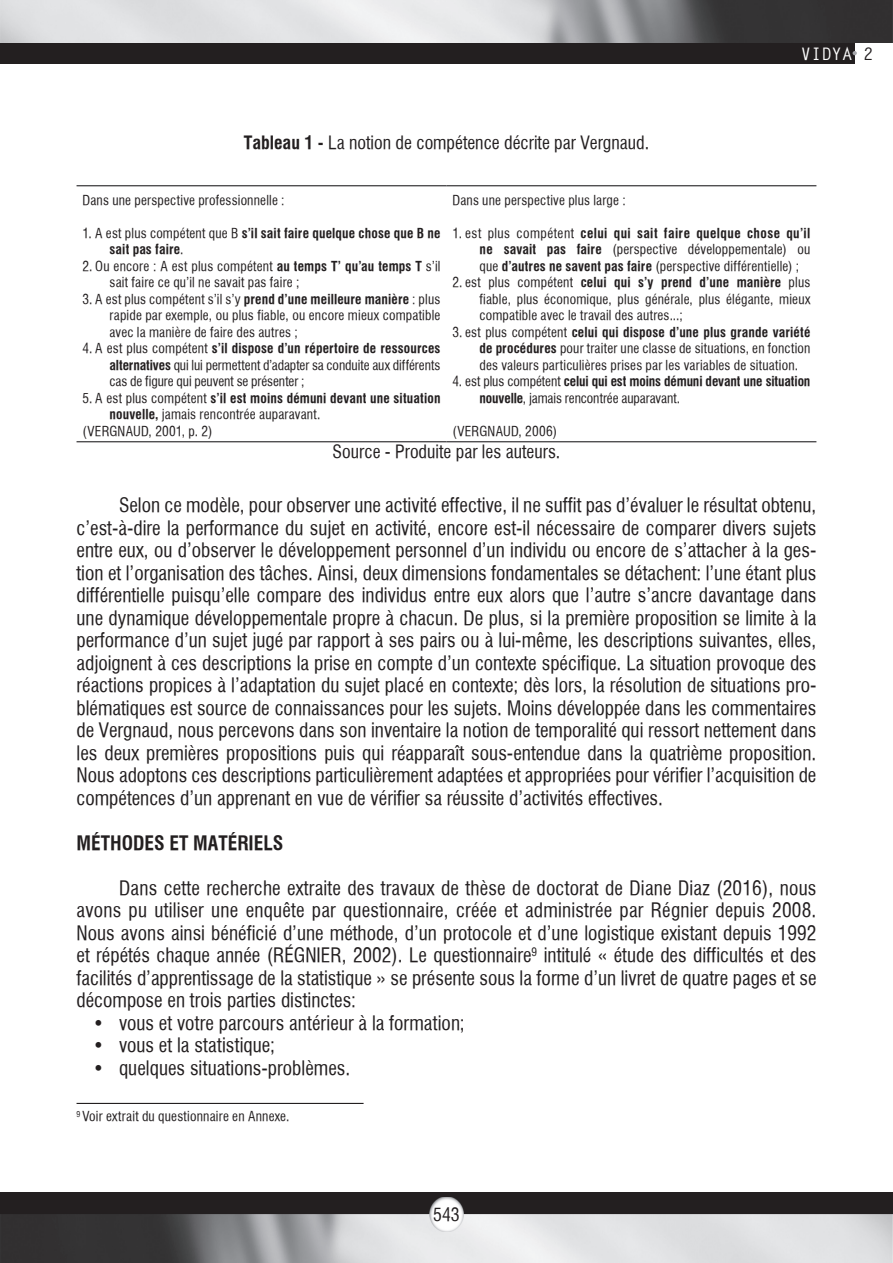
<style>
.page{position:relative;width:893px;height:1263px;background:#fff}
.page>*{position:absolute;margin:0;border:0;box-sizing:border-box;transform-origin:0 0}
.t1{font:19.5px/22.5px "Halvett Condensed";color:#231f20;text-align:justify}
.t2{font:700 condensed 19.5px "Halvett";color:#231f20}
.t3{font:18px "Halvett Condensed";color:#231f20}
.t4{font:700 17.25px "Letter Gothic Std";color:#fff}
.t5{font:13.5px/16.5px "Halvett Condensed";letter-spacing:.015em;color:#231f20}
.t6{font:700 condensed 13.5px/16.5px "Halvett";letter-spacing:.01em;color:#231f20}
.t7{font:13.5px/16.5px "Halvett Condensed";letter-spacing:-.005em;color:#231f20}
.t8{font:700 condensed 13.5px "Halvett";letter-spacing:-.01em;color:#231f20}
.t9{font:700 condensed 13.5px "Halvett";letter-spacing:.03em;color:#231f20}
.s1{font-family:"Halvett";font-weight:700;font-stretch:condensed}
.s2{color:#231f20}
.s3{font-family:"Halvett Condensed";font-weight:400;font-stretch:normal}
</style>
<div class="page">
<div style="left:0;top:0;width:855px;height:64px;background:#231f20"></div>
<img style="left:0;top:0;width:893px;height:43px">
<svg style="left:853px;top:51px;width:4px;height:4px"></svg>
<div style="left:0;top:1193px;width:893px;height:70px;background:#231f20"></div>
<img style="left:0;top:1214px;width:893px;height:49px">
<img style="left:429px;top:1197px;width:34px;height:34px">
<hr style="left:77px;top:186px;width:369px;height:1px;background:#0b090c">
<hr style="left:446px;top:186px;width:370px;height:1px;background:#0b090c">
<hr style="left:77px;top:441px;width:369px;height:1px;background:#0b090c">
<hr style="left:446px;top:441px;width:370px;height:1px;background:#0b090c">
<hr style="left:77px;top:1103px;width:287px;height:1px;background:#231f20">
<p class="t3" style="left:244px;top:131px;width:407px"><span class="s1">Tableau 1 -</span> La notion de compétence décrite par Vergnaud.</p>
<p class="t4" style="left:801px;top:43px;width:74px">VIDYA <span class="s2">2</span></p>
<p class="t5" style="left:83px;top:192px;width:204px">Dans une perspective professionnelle :</p>
<p class="t6" style="left:110px;top:225px;width:332px;text-indent:-27px"><span class="s3">1. A est plus compétent que B</span> s’il sait faire quelque chose que B ne sait pas faire<span class="s3">.</span></p>
<p class="t5" style="left:110px;top:258px;width:332px;text-indent:-27px">2. Ou encore : A est plus compétent <span class="s1">au temps T’ qu’au temps T</span> s’il sait faire ce qu’il ne savait pas faire ;</p>
<p class="t5" style="left:110px;top:291px;width:332px;text-align:justify;text-indent:-27px">3. A est plus compétent s’il s’y <span class="s1">prend d’une meilleure manière</span> : plus rapide par exemple, ou plus fiable, ou encore mieux compatible avec la manière de faire des autres ;</p>
<p class="t6" style="left:83px;top:340px;width:359px"><span class="s3">4. A est plus compétent</span> s’il dispose d’un répertoire de ressources</p>
<p class="t7" style="left:110px;top:357px;width:332px"><span class="s1">alternatives</span> qui lui permettent d’adapter sa conduite aux différents cas de figure qui peuvent se présenter ;</p>
<p class="t6" style="left:83px;top:390px;width:359px"><span class="s3">5. A est plus compétent</span> s’il est moins démuni devant une situation</p>
<p class="t5" style="left:83px;top:406px;width:239px;text-indent:27px"><span class="s1">nouvelle,</span> jamais rencontrée auparavant. (VERGNAUD, 2001, p. 2)</p>
<p class="t5" style="left:452px;top:192px;width:175px">Dans une perspective plus large :</p>
<p class="t9" style="left:452px;top:225px;width:359px"><span class="s3">1. est plus compétent</span> celui qui sait faire quelque chose qu’il</p>
<p class="t5" style="left:479px;top:241px;width:332px"><span class="s1">ne savait pas faire</span> (perspective développementale) ou que <span class="s1">d’autres ne savent pas faire</span> (perspective différentielle) ;</p>
<p class="t6" style="left:452px;top:274px;width:359px"><span class="s3">2. est plus compétent</span> celui qui s’y prend d’une manière <span class="s3">plus</span></p>
<p class="t5" style="left:479px;top:291px;width:332px">fiable, plus économique, plus générale, plus élégante, mieux compatible avec le travail des autres...;</p>
<p class="t6" style="left:452px;top:324px;width:359px"><span class="s3">3. est plus compétent</span> celui qui dispose d’une plus grande variété</p>
<p class="t5" style="left:479px;top:340px;width:332px"><span class="s1">de procédures</span> pour traiter une classe de situations, en fonction des valeurs particulières prises par les variables de situation.</p>
<p class="t8" style="left:452px;top:373px;width:359px"><span class="s3">4. est plus compétent</span> celui qui est moins démuni devant une situation</p>
<p class="t7" style="left:479px;top:390px;width:202px"><span class="s1">nouvelle</span>, jamais rencontrée auparavant.</p>
<p class="t5" style="left:452px;top:423px;width:106px">(VERGNAUD, 2006)</p>
<p class="t3" style="left:333px;top:441px;width:229px">Source - Produite par les auteurs.</p>
<p class="t1" style="left:77px;top:494px;width:741px;text-indent:43px">Selon ce modèle, pour observer une activité effective, il ne suffit pas d’évaluer le résultat obtenu, c’est-à-dire la performance du sujet en activité, encore est-il nécessaire de comparer divers sujets entre eux, ou d’observer le développement personnel d’un individu ou encore de s’attacher à la ges&shy;tion et l’organisation des tâches. Ainsi, deux dimensions fondamentales se détachent: l’une étant plus différentielle puisqu’elle compare des individus entre eux alors que l’autre s’ancre davantage dans une dynamique développementale propre à chacun. De plus, si la première proposition se limite à la performance d’un sujet jugé par rapport à ses pairs ou à lui-même, les descriptions suivantes, elles, adjoignent à ces descriptions la prise en compte d’un contexte spécifique. La situation provoque des réactions propices à l’adaptation du sujet placé en contexte; dès lors, la résolution de situations pro&shy;blématiques est source de connaissances pour les sujets. Moins développée dans les commentaires de Vergnaud, nous percevons dans son inventaire la notion de temporalité qui ressort nettement dans les deux premières propositions puis qui réapparaît sous-entendue dans la quatrième proposition.<br>Nous adoptons ces descriptions particulièrement adaptées et appropriées pour vérifier l’acquisition de compétences d’un apprenant en vue de vérifier sa réussite d’activités effectives.</p>
<p class="t2" style="left:77px;top:831px;width:208px">MÉTHODES ET MATÉRIELS</p>
<p class="t1" style="left:77px;top:876px;width:741px;text-indent:43px">Dans cette recherche extraite des travaux de thèse de doctorat de Diane Diaz (2016), nous avons pu utiliser une enquête par questionnaire, créée et administrée par Régnier depuis 2008.<br>Nous avons ainsi bénéficié d’une méthode, d’un protocole et d’une logistique existant depuis 1992 et répétés chaque année (RÉGNIER, 2002). Le questionnaire<sup>9</sup> intitulé « étude des difficultés et des facilités d’apprentissage de la statistique » se présente sous la forme d’un livret de quatre pages et se décompose en trois parties distinctes:</p>
<p class="t1" style="left:93px;top:1011px;width:373px">• vous et votre parcours antérieur à la formation;</p>
<p class="t1" style="left:93px;top:1034px;width:184px">• vous et la statistique;</p>
<p class="t1" style="left:93px;top:1056px;width:259px">• quelques situations-problèmes.</p>
<p class="t5" style="left:77px;top:1108px;width:215px"><sup>9</sup> Voir extrait du questionnaire en Annexe.</p>
<p class="t3" style="left:433px;top:1204px;width:28px">543</p>
</div>
